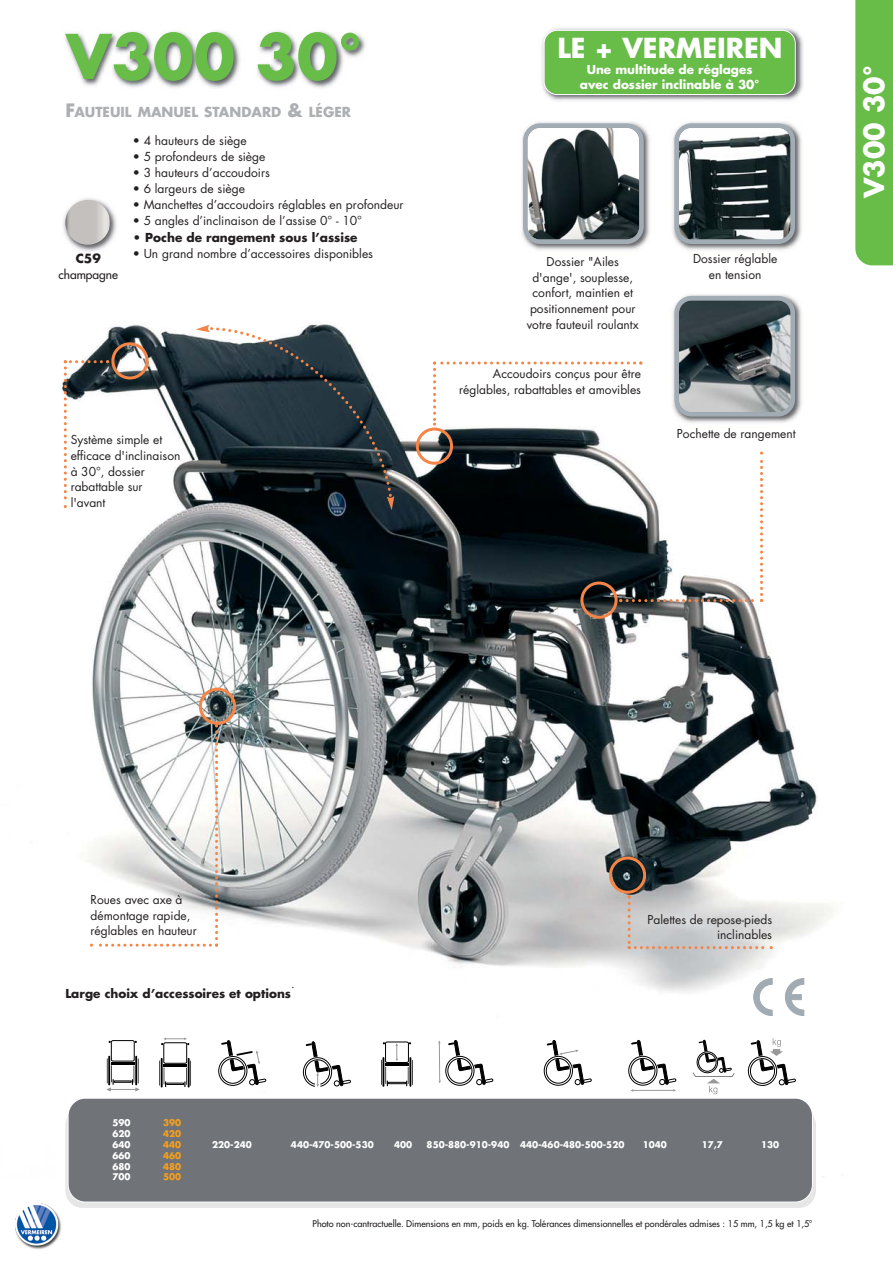
<style>
.page{position:relative;width:893px;height:1263px;background:#fff}
.page>*{position:absolute;margin:0;border:0;box-sizing:border-box;transform-origin:0 0}
.t1{font:700 60px "Futura";color:#68bd49}
.t2{font:700 26.85px "Futura";color:#fff}
.t3{font:700 13.5px "Futura";color:#adafb2}
.t4{font:700 12.3px "Futura";color:#231f20}
.t5{font:12px/15.8px "Futura";color:#231f20;text-align:right}
.t6{font:700 12px "Futura";color:#231f20}
.t7{font:700 12px "Futura";color:#fff}
.t8{font:12px "Futura";color:#231f20}
.t9{font:9px "Futura";color:#231f20}
.t10{font:700 9px/10.8px "Futura";color:#fff;text-align:justify}
.t11{font:700 9px/10.8px "Futura";color:#f89f1b;text-align:justify}
.s1{font-size:18px}
</style>
<div class="page">
<img style="left:61px;top:265px;width:832px;height:830px">
<div style="left:65px;top:1108px;width:751px;height:100px;background:#e6e6e6;border-radius:17px"></div>
<div style="left:68px;top:1100px;width:743px;height:102px;background:#707478"></div>
<div style="left:68px;top:1098px;width:745px;height:104px;border:1px solid #fff;border-radius:17px"></div>
<hr style="left:161px;top:1058px;width:2px;height:29px;background:#000">
<hr style="left:188px;top:1058px;width:2px;height:29px;background:#000">
<svg style="left:159px;top:1060px;width:32px;height:27px"></svg>
<hr style="left:164px;top:1064px;width:23px;height:2px;background:#000">
<div style="left:163px;top:1042px;width:24px;height:21px;border:1px solid #000;border-radius:2px"></div>
<svg style="left:161px;top:1037px;width:28px;height:8px"></svg>
<div style="left:750px;top:1058px;width:25px;height:25px;border:1px solid #000;border-radius:50%"></div>
<div style="left:748px;top:1056px;width:29px;height:30px;border:1px solid #000;border-radius:50%"></div>
<svg style="left:751px;top:1038px;width:45px;height:47px"></svg>
<div style="left:628px;top:1056px;width:29px;height:29px;border:1px solid #000;border-radius:50%"></div>
<svg style="left:630px;top:1040px;width:46px;height:52px"></svg>
<hr style="left:632px;top:1090px;width:42px;height:1px;background:#999">
<div style="left:218px;top:1056px;width:29px;height:30px;border:1px solid #000;border-radius:50%"></div>
<svg style="left:221px;top:1040px;width:45px;height:45px"></svg>
<div style="left:546px;top:1058px;width:25px;height:25px;border:1px solid #000;border-radius:50%"></div>
<div style="left:544px;top:1056px;width:29px;height:30px;border:1px solid #000;border-radius:50%"></div>
<svg style="left:547px;top:1040px;width:44px;height:45px"></svg>
<hr style="left:382px;top:1057px;width:2px;height:30px;background:#000">
<hr style="left:409px;top:1057px;width:2px;height:30px;background:#000">
<svg style="left:381px;top:1042px;width:32px;height:44px"></svg>
<svg style="left:303px;top:1041px;width:48px;height:46px"></svg>
<div style="left:445px;top:1056px;width:29px;height:30px;border:1px solid #000;border-radius:50%"></div>
<svg style="left:448px;top:1040px;width:45px;height:45px"></svg>
<hr style="left:439px;top:1043px;width:1px;height:37px;background:#999">
<svg style="left:692px;top:1040px;width:43px;height:54px"></svg>
<hr style="left:108px;top:1056px;width:2px;height:29px;background:#000">
<hr style="left:135px;top:1056px;width:2px;height:29px;background:#000">
<div style="left:111px;top:1040px;width:24px;height:21px;border:1px solid #000;border-radius:2px"></div>
<svg style="left:107px;top:1058px;width:32px;height:33px"></svg>
<svg style="left:748px;top:976px;width:66px;height:44px"></svg>
<div style="left:789px;top:994px;width:13px;height:6px;background:#a1abb3"></div>
<img style="left:541px;top:28px;width:262px;height:73px">
<div style="left:543px;top:30px;width:253px;height:65px;background:#68bd49"></div>
<img style="left:65px;top:31px;width:301px;height:57px">
<img style="left:63px;top:198px;width:54px;height:54px">
<img style="left:65px;top:200px;width:45px;height:45px;border-radius:22px">
<img style="left:669px;top:290px;width:138px;height:138px">
<img style="left:522px;top:122px;width:128px;height:128px">
<svg style="left:523px;top:123px;width:121px;height:121px"></svg>
<svg style="left:416px;top:296px;width:379px;height:323px"></svg>
<svg style="left:64px;top:342px;width:85px;height:166px"></svg>
<svg style="left:90px;top:688px;width:146px;height:259px"></svg>
<svg style="left:609px;top:856px;width:164px;height:93px"></svg>
<img style="left:672px;top:122px;width:130px;height:128px">
<svg style="left:674px;top:123px;width:121px;height:121px"></svg>
<div style="left:855px;top:0;width:38px;height:265px;background:#68bd49"></div>
<svg style="left:196px;top:325px;width:198px;height:185px;background:#3c484e"></svg>
<img style="left:15px;top:1197px;width:53px;height:52px">
<h1 class="t1" style="left:66px;top:15px;width:298px">V300 30°</h1>
<p class="t3" style="left:65px;top:103px;width:287px"><span class="s1">F</span>AUTEUIL MANUEL STANDARD <span class="s1">&amp;</span> LÉGER</p>
<p class="t4" style="left:76px;top:250px;width:27px">C59</p>
<p class="t8" style="left:59px;top:267px;width:61px">champagne</p>
<p class="t5" style="left:133px;top:133px;width:115px">• 4 hauteurs de siège</p>
<p class="t5" style="left:133px;top:149px;width:134px">• 5 profondeurs de siège</p>
<p class="t5" style="left:133px;top:165px;width:139px">• 3 hauteurs d’accoudoirs</p>
<p class="t5" style="left:133px;top:181px;width:114px">• 6 largeurs de siège</p>
<p class="t5" style="left:133px;top:197px;width:272px">• Manchettes d’accoudoirs réglables en profondeur</p>
<p class="t5" style="left:133px;top:213px;width:231px">• 5 angles d’inclinaison de l’assise 0° - 10°</p>
<p class="t6" style="left:133px;top:229px;width:226px">• Poche de rangement sous l’assise</p>
<p class="t5" style="left:133px;top:245px;width:242px">• Un grand nombre d’accessoires disponibles</p>
<p class="t5" style="left:71px;top:432px;width:111px;text-align:left">Système simple et efficace d'inclinaison à 30°, dossier rabattable sur l'avant</p>
<h2 class="t2" style="left:557px;top:30px;width:227px">LE + VERMEIREN</h2>
<p class="t7" style="left:587px;top:61px;width:167px">Une multitude de réglages</p>
<p class="t7" style="left:580px;top:77px;width:181px">avec dossier inclinable à 30°</p>
<p class="t5" style="left:527px;top:253px;width:114px;text-align:center">Dossier "Ailes d'ange', souplesse, confort, maintien et positionnement pour votre fauteuil roulantx</p>
<p class="t5" style="left:459px;top:365px;width:183px">Accoudoirs conçus pour être réglables, rabattables et amovibles</p>
<p class="t5" style="left:693px;top:251px;width:86px;text-align:center">Dossier réglable en tension</p>
<p class="t5" style="left:677px;top:426px;width:120px">Pochette de rangement</p>
<h2 class="t2" style="left:855px;top:198px;width:134px;rotate:-90deg">V300 30°</h2>
<p class="t5" style="left:91px;top:891px;width:108px;text-align:left">Roues avec axe à démontage rapide, réglables en hauteur</p>
<p class="t5" style="left:291px;top:975px;width:5px">.</p>
<p class="t6" style="left:65px;top:985px;width:227px">Large choix d’accessoires et options</p>
<p class="t5" style="left:647px;top:911px;width:126px">Palettes de repose-pieds inclinables</p>
<p class="t10" style="left:113px;top:1117px;width:20px">590<br>620<br>640<br>660<br>680<br>700</p>
<p class="t11" style="left:163px;top:1117px;width:20px">390<br>420<br>440<br>460<br>480<br>500</p>
<p class="t10" style="left:212px;top:1139px;width:41px">220-240</p>
<p class="t10" style="left:291px;top:1139px;width:84px">440-470-500-530</p>
<p class="t10" style="left:394px;top:1139px;width:20px">400</p>
<p class="t10" style="left:427px;top:1139px;width:199px">850-880-910-940 440-460-480-500-520</p>
<p class="t10" style="left:643px;top:1139px;width:26px">1040</p>
<p class="t10" style="left:702px;top:1139px;width:23px">17,7</p>
<p class="t10" style="left:761px;top:1139px;width:20px">130</p>
<p class="t9" style="left:313px;top:1218px;width:501px">Photo non-cantractuelle. Dimensions en mm, poids en kg. Tolérances dimensionnelles et pondérales admises : 15 mm, 1,5 kg et 1,5°</p>
</div>
